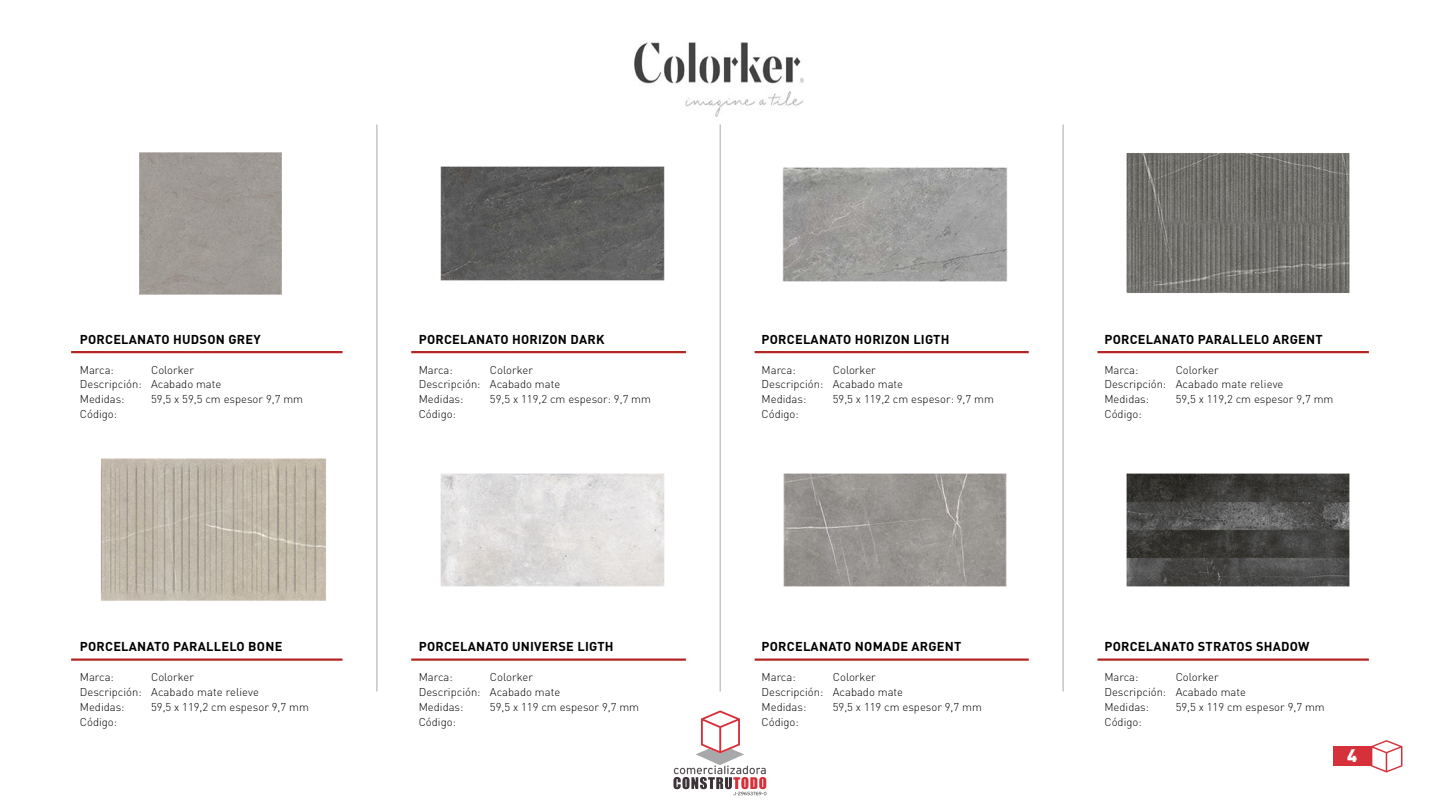
<style>
.page{position:relative;width:1440px;height:810px;background:#fff}
.page>*{position:absolute;margin:0;border:0;box-sizing:border-box;transform-origin:0 0}
.t1{font:900 18px "DIN Pro";color:#fff}
.t2{font:700 12.75px "DIN Pro";letter-spacing:.02em;color:#000}
.t3{font:300 11.25px/15px "DIN Pro";color:#000}
</style>
<div class="page">
<svg style="left:1371px;top:740px;width:32px;height:32px"></svg>
<svg style="left:674px;top:710px;width:93px;height:86px"></svg>
<hr style="left:376px;top:124px;width:2px;height:568px;background:#c7c4c4">
<hr style="left:720px;top:124px;width:1px;height:568px;background:#c7c4c4">
<hr style="left:1062px;top:124px;width:2px;height:568px;background:#c7c4c4">
<hr style="left:71px;top:351px;width:271px;height:2px;background:#b22721">
<hr style="left:71px;top:658px;width:271px;height:3px;background:#b22721">
<hr style="left:411px;top:351px;width:275px;height:2px;background:#b22721">
<hr style="left:411px;top:658px;width:275px;height:3px;background:#b22721">
<hr style="left:755px;top:351px;width:274px;height:2px;background:#b22721">
<hr style="left:755px;top:658px;width:274px;height:3px;background:#b22721">
<hr style="left:1097px;top:351px;width:272px;height:2px;background:#b22721">
<hr style="left:1097px;top:658px;width:272px;height:3px;background:#b22721">
<div style="left:1334px;top:747px;width:37px;height:19px;background:#d6303b"></div>
<img style="left:634px;top:42px;width:170px;height:75px">
<div style="left:139px;top:152px;width:143px;height:143px;background:#9f9a95"></div>
<img style="left:1126px;top:153px;width:224px;height:140px">
<img style="left:100px;top:458px;width:226px;height:143px">
<img style="left:440px;top:166px;width:225px;height:115px">
<img style="left:440px;top:473px;width:225px;height:114px">
<img style="left:783px;top:473px;width:224px;height:114px">
<img style="left:1126px;top:473px;width:224px;height:114px">
<img style="left:782px;top:167px;width:226px;height:115px">
<p class="t2" style="left:80px;top:330px;width:182px">PORCELANATO HUDSON GREY</p>
<p class="t2" style="left:419px;top:330px;width:187px">PORCELANATO HORIZON DARK</p>
<p class="t2" style="left:762px;top:330px;width:189px">PORCELANATO HORIZON LIGTH</p>
<p class="t2" style="left:1104px;top:330px;width:220px">PORCELANATO PARALLELO ARGENT</p>
<p class="t3" style="left:80px;top:361px;width:143px;text-indent:71px">Colorker<br>Descripción: Acabado mate<br>Medidas:</p>
<p class="t3" style="left:80px;top:361px;width:36px">Marca:</p>
<p class="t3" style="left:151px;top:391px;width:154px">59,5 x 59,5 cm espesor 9,7 mm</p>
<p class="t3" style="left:419px;top:361px;width:143px;text-indent:71px">Colorker<br>Descripción: Acabado mate<br>Medidas:</p>
<p class="t3" style="left:419px;top:361px;width:36px">Marca:</p>
<p class="t3" style="left:490px;top:391px;width:163px">59,5 x 119,2 cm espesor: 9,7 mm</p>
<p class="t3" style="left:762px;top:361px;width:143px;text-indent:71px">Colorker<br>Descripción: Acabado mate<br>Medidas:</p>
<p class="t3" style="left:762px;top:361px;width:36px">Marca:</p>
<p class="t3" style="left:833px;top:391px;width:163px">59,5 x 119,2 cm espesor: 9,7 mm</p>
<p class="t3" style="left:1104px;top:361px;width:181px;text-indent:71px">Colorker<br>Descripción: Acabado mate relieve<br>Medidas:</p>
<p class="t3" style="left:1104px;top:361px;width:36px">Marca:</p>
<p class="t3" style="left:1176px;top:391px;width:159px">59,5 x 119,2 cm espesor 9,7 mm</p>
<p class="t3" style="left:80px;top:406px;width:39px">Código:</p>
<p class="t3" style="left:419px;top:406px;width:39px">Código:</p>
<p class="t3" style="left:762px;top:406px;width:39px">Código:</p>
<p class="t3" style="left:1104px;top:406px;width:39px">Código:</p>
<p class="t2" style="left:80px;top:638px;width:204px">PORCELANATO PARALLELO BONE</p>
<p class="t2" style="left:419px;top:638px;width:196px">PORCELANATO UNIVERSE LIGTH</p>
<p class="t2" style="left:762px;top:638px;width:201px">PORCELANATO NOMADE ARGENT</p>
<p class="t2" style="left:1104px;top:638px;width:207px">PORCELANATO STRATOS SHADOW</p>
<p class="t3" style="left:80px;top:669px;width:181px;text-indent:71px">Colorker<br>Descripción: Acabado mate relieve<br>Medidas:</p>
<p class="t3" style="left:80px;top:669px;width:36px">Marca:</p>
<p class="t3" style="left:151px;top:699px;width:159px">59,5 x 119,2 cm espesor 9,7 mm</p>
<p class="t3" style="left:419px;top:669px;width:143px;text-indent:71px">Colorker<br>Descripción: Acabado mate<br>Medidas:</p>
<p class="t3" style="left:419px;top:669px;width:36px">Marca:</p>
<p class="t3" style="left:490px;top:699px;width:151px">59,5 x 119 cm espesor 9,7 mm</p>
<p class="t3" style="left:762px;top:669px;width:143px;text-indent:71px">Colorker<br>Descripción: Acabado mate<br>Medidas:</p>
<p class="t3" style="left:762px;top:669px;width:36px">Marca:</p>
<p class="t3" style="left:833px;top:699px;width:151px">59,5 x 119 cm espesor 9,7 mm</p>
<p class="t3" style="left:1104px;top:669px;width:143px;text-indent:71px">Colorker<br>Descripción: Acabado mate<br>Medidas:</p>
<p class="t3" style="left:1104px;top:669px;width:36px">Marca:</p>
<p class="t3" style="left:1176px;top:699px;width:151px">59,5 x 119 cm espesor 9,7 mm</p>
<p class="t3" style="left:80px;top:714px;width:39px">Código:</p>
<p class="t3" style="left:419px;top:714px;width:39px">Código:</p>
<p class="t3" style="left:762px;top:714px;width:39px">Código:</p>
<p class="t3" style="left:1104px;top:714px;width:39px">Código:</p>
<h1 class="t1" style="left:1347px;top:743px;width:12px">4</h1>
</div>
